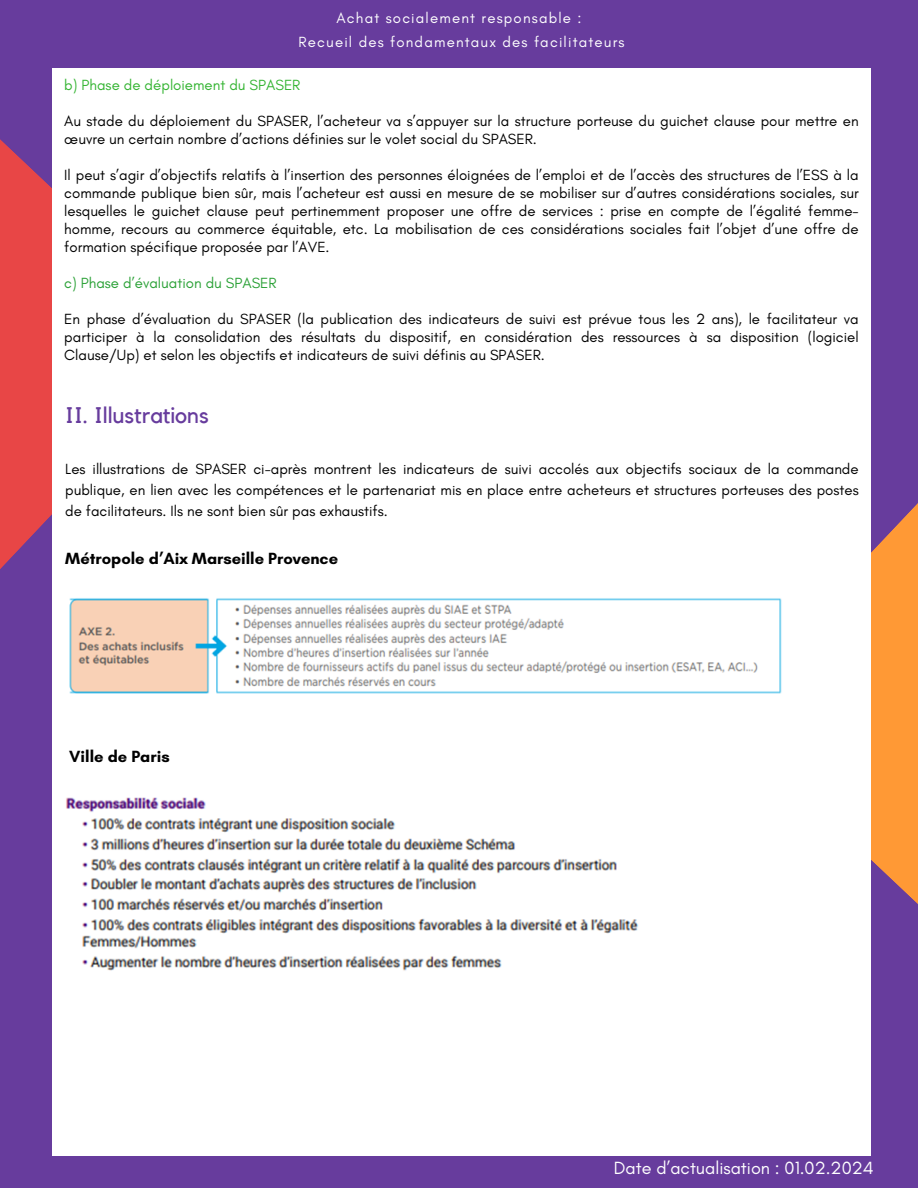
<style>
.page{position:relative;width:918px;height:1188px;background:#673c9d}
.page>*{position:absolute;margin:0;border:0;box-sizing:border-box;transform-origin:0 0}
.t1{font:22.5px "Kollektif";color:#673c9d}
.t2{font:18px "Glacial Indifference";color:#fff}
.t3{font:700 16.5px "Glacial Indifference";color:#000}
.t4{font:15px/18px "Glacial Indifference";color:#000;text-align:justify}
.t5{font:15px "Glacial Indifference";letter-spacing:.08em;color:#fff}
.t6{font:15px "Glacial Indifference";color:#34b432}
.t7{font:15px "Glacial Indifference";color:#2ba137}
</style>
<div class="page">
<svg style="left:718px;top:503px;width:200px;height:653px;fill:#ff9935"></svg>
<svg style="left:0;top:139px;width:52px;height:430px;background:#d84450"></svg>
<div style="left:52px;top:68px;width:819px;height:1087px;background:#fff"></div>
<img style="left:69px;top:598px;width:713px;height:96px">
<img style="left:66px;top:797px;width:573px;height:174px">
<p class="t5" style="left:336px;top:9px;width:247px">Achat socialement responsable :</p>
<h3 class="t5" style="left:299px;top:33px;width:328px">Recueil des fondamentaux des facilitateurs</h3>
<p class="t6" style="left:64px;top:76px;width:238px">b) Phase de déploiement du SPASER</p>
<p class="t4" style="left:64px;top:112px;width:796px">Au stade du déploiement du SPASER, l’acheteur va s’appuyer sur la structure porteuse du guichet clause pour mettre en œuvre un certain nombre d’actions définies sur le volet social du SPASER.</p>
<p class="t4" style="left:64px;top:166px;width:796px">Il peut s’agir d’objectifs relatifs à l’insertion des personnes éloignées de l’emploi et de l’accès des structures de l’ESS à la commande publique bien sûr, mais l’acheteur est aussi en mesure de se mobiliser sur d’autres considérations sociales, sur lesquelles le guichet clause peut pertinemment proposer une offre de services : prise en compte de l’égalité femme&shy;homme, recours au commerce équitable, etc. La mobilisation de ces considérations sociales fait l’objet d’une offre de formation spécifique proposée par l’AVE.</p>
<p class="t7" style="left:64px;top:274px;width:214px">c) Phase d’évaluation du SPASER</p>
<p class="t4" style="left:64px;top:310px;width:796px">En phase d’évaluation du SPASER (la publication des indicateurs de suivi est prévue tous les 2 ans), le facilitateur va participer à la consolidation des résultats du dispositif, en considération des ressources à sa disposition (logiciel Clause/Up) et selon les objectifs et indicateurs de suivi définis au SPASER.</p>
<h2 class="t1" style="left:65px;top:405px;width:145px">II. Illustrations</h2>
<p class="t4" style="left:65px;top:459px;width:795px;line-height:20.5px">Les illustrations de SPASER ci-après montrent les indicateurs de suivi accolés aux objectifs sociaux de la commande publique, en lien avec les compétences et le partenariat mis en place entre acheteurs et structures porteuses des postes de facilitateurs. Ils ne sont bien sûr pas exhaustifs.</p>
<p class="t3" style="left:65px;top:548px;width:274px">Métropole d’Aix Marseille Provence</p>
<h2 class="t3" style="left:69px;top:747px;width:102px">Ville de Paris</h2>
<p class="t2" style="left:614px;top:1156px;width:261px">Date d’actualisation : 01.02.2024</p>
</div>
